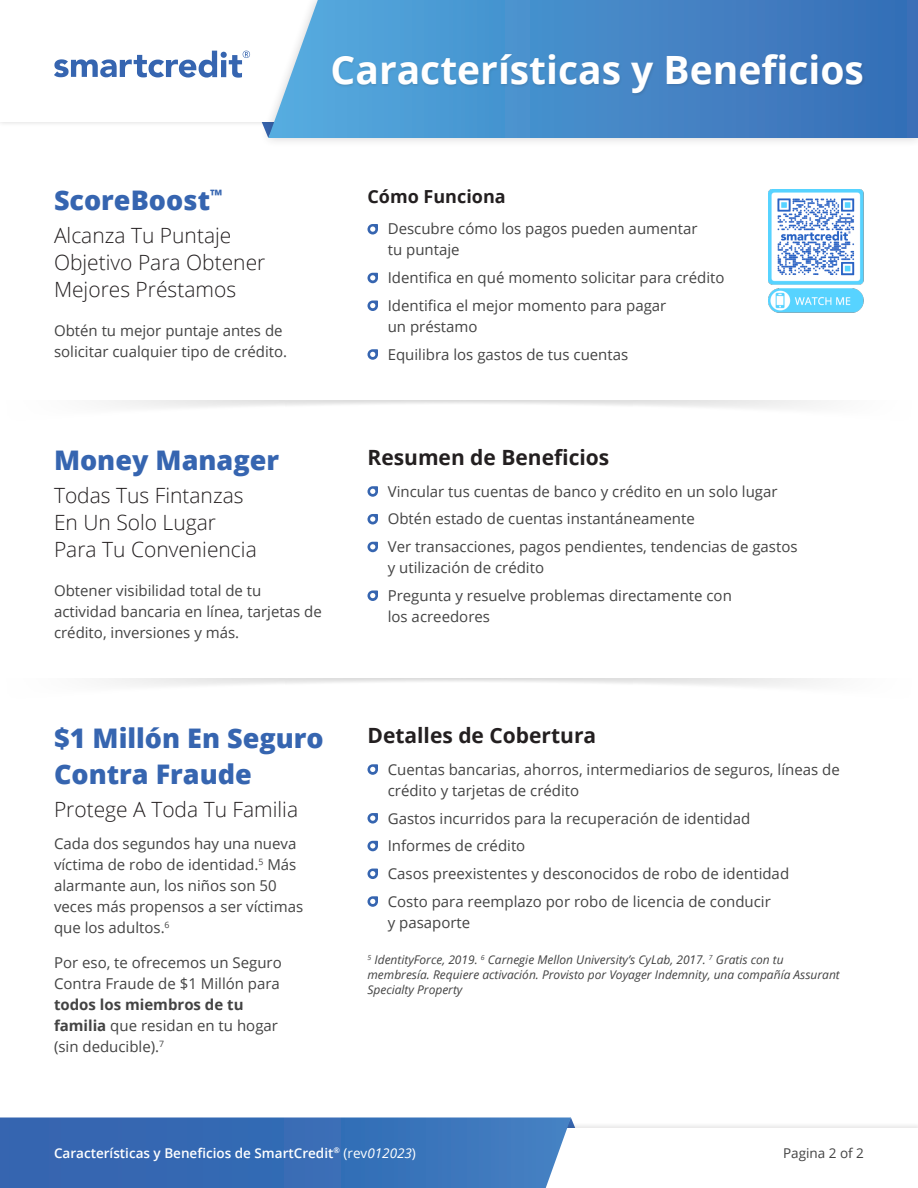
<style>
.page{position:relative;width:918px;height:1188px;background:#fff}
.page>*{position:absolute;margin:0;border:0;box-sizing:border-box;transform-origin:0 0}
.t1{font:700 39px "Open Sans";color:#fff}
.t2{font:800 27px/36px "Open Sans";color:#3665b0}
.t3{font:300 21px/27px "Open Sans";color:#231f20}
.t4{font:700 21px "Open Sans";color:#231f20}
.t5{font:700 18px "Open Sans";color:#231f20}
.t6{font:15px/21px "Open Sans";color:#434343}
.t7{font:600 13.5px "Open Sans";color:#fff}
.t8{font:13.5px "Open Sans";color:#434343}
.Notes{font:italic 12px/15px "Open Sans";color:#434343}
.s1{font-weight:700}
.s2{font-weight:400}
.s3{font-weight:400;font-style:italic}
</style>
<div class="page">
<div style="left:0;top:1122px;width:918px;height:66px;background:#f4f4f4"></div>
<div style="left:0;top:1128px;width:918px;height:60px;background:#fff"></div>
<svg style="left:0;top:1118px;width:582px;height:70px;background:#3f73b8"></svg>
<div style="left:260px;top:0;width:658px;height:148px;background:#231f20;opacity:.2"></div>
<svg style="left:268px;top:0;width:650px;height:138px;background:#4e90cb"></svg>
<div style="left:332px;top:53px;width:534px;height:43px;background:#231f20;opacity:.15"></div>
<svg style="left:54px;top:51px;width:196px;height:27px"></svg>
<img style="left:769px;top:189px;width:95px;height:124px">
<svg style="left:368px;top:224px;width:10px;height:10px"></svg>
<svg style="left:368px;top:273px;width:10px;height:10px"></svg>
<svg style="left:368px;top:300px;width:10px;height:11px"></svg>
<svg style="left:368px;top:349px;width:10px;height:11px"></svg>
<svg style="left:368px;top:486px;width:10px;height:11px"></svg>
<svg style="left:368px;top:514px;width:10px;height:10px"></svg>
<svg style="left:368px;top:542px;width:10px;height:10px"></svg>
<svg style="left:368px;top:590px;width:10px;height:11px"></svg>
<svg style="left:368px;top:764px;width:10px;height:11px"></svg>
<svg style="left:368px;top:813px;width:10px;height:11px"></svg>
<svg style="left:368px;top:841px;width:10px;height:10px"></svg>
<svg style="left:368px;top:869px;width:10px;height:10px"></svg>
<svg style="left:368px;top:896px;width:10px;height:11px"></svg>
<h1 class="t1" style="left:331px;top:42px;width:535px">Características y Beneficios</h1>
<p class="t2" style="left:54px;top:180px;width:170px">ScoreBoost<sup>™</sup></p>
<p class="t3" style="left:54px;top:222px;width:213px">Alcanza Tu Puntaje<br>Objetivo Para Obtener<br>Mejores Préstamos</p>
<p class="t6" style="left:54px;top:320px;width:235px">Obtén tu mejor puntaje antes de solicitar cualquier tipo de crédito.</p>
<p class="t2" style="left:54px;top:440px;width:227px">Money Manager</p>
<p class="t3" style="left:54px;top:482px;width:204px">Todas Tus Fintanzas<br>En Un Solo Lugar<br>Para Tu Conveniencia</p>
<p class="t6" style="left:54px;top:579px;width:269px">Obtener visibilidad total de tu actividad bancaria en línea, tarjetas de crédito, inversiones y más.</p>
<p class="t5" style="left:368px;top:184px;width:140px">Cómo Funciona</p>
<p class="t6" style="left:388px;top:218px;width:311px">Descubre cómo los pagos pueden aumentar tu puntaje</p>
<p class="t6" style="left:388px;top:267px;width:338px">Identifica en qué momento solicitar para crédito</p>
<p class="t6" style="left:388px;top:295px;width:280px">Identifica el mejor momento para pagar un préstamo</p>
<p class="t6" style="left:388px;top:343px;width:242px">Equilibra los gastos de tus cuentas</p>
<p class="t4" style="left:368px;top:443px;width:243px">Resumen de Beneficios</p>
<p class="t6" style="left:388px;top:480px;width:391px">Vincular tus cuentas de banco y crédito en un solo lugar</p>
<p class="t6" style="left:388px;top:508px;width:309px">Obtén estado de cuentas instantáneamente</p>
<p class="t6" style="left:388px;top:536px;width:411px">Ver transacciones, pagos pendientes, tendencias de gastos y utilización de crédito</p>
<p class="t6" style="left:388px;top:585px;width:346px">Pregunta y resuelve problemas directamente con los acreedores</p>
<p class="t2" style="left:54px;top:718px;width:271px">$1 Millón En Seguro<br>Contra Fraude</p>
<p class="t3" style="left:54px;top:796px;width:246px">Protege A Toda Tu Familia</p>
<p class="t6" style="left:54px;top:833px;width:251px">Cada dos segundos hay una nueva víctima de robo de identidad.<sup>5</sup> Más alarmante aun, los niños son 50 veces más propensos a ser víctimas que los adultos.<sup>6</sup></p>
<p class="t6" style="left:54px;top:951px;width:229px">Por eso, te ofrecemos un Seguro<br>Contra Fraude de $1 Millón para <span class="s1">todos los miembros de tu familia</span> que residan en tu hogar (sin deducible).<sup>7</sup></p>
<p class="Notes" style="left:368px;top:952px;width:474px"><sup>5</sup> IdentityForce, 2019. <sup>6</sup> Carnegie Mellon University’s CyLab, 2017. <sup>7</sup> Gratis con tu membresía. Requiere activación. Provisto por Voyager Indemnity, una compañía Assurant<br>Specialty Property</p>
<p class="t4" style="left:368px;top:721px;width:230px">Detalles de Cobertura</p>
<p class="t6" style="left:388px;top:758px;width:454px">Cuentas bancarias, ahorros, intermediarios de seguros, líneas de crédito y tarjetas de crédito</p>
<p class="t6" style="left:388px;top:807px;width:364px">Gastos incurridos para la recuperación de identidad</p>
<p class="t6" style="left:388px;top:835px;width:139px">Informes de crédito</p>
<p class="t6" style="left:388px;top:863px;width:403px">Casos preexistentes y desconocidos de robo de identidad</p>
<p class="t6" style="left:388px;top:890px;width:385px">Costo para reemplazo por robo de licencia de conducir y pasaporte</p>
<p class="t7" style="left:54px;top:1144px;width:363px">Características y Beneficios de SmartCredit<sup>®</sup> <span class="s2">(rev</span><span class="s3">012023</span><span class="s2">)</span></p>
<p class="t8" style="left:783px;top:1144px;width:82px">Pagina 2 of 2</p>
</div>
